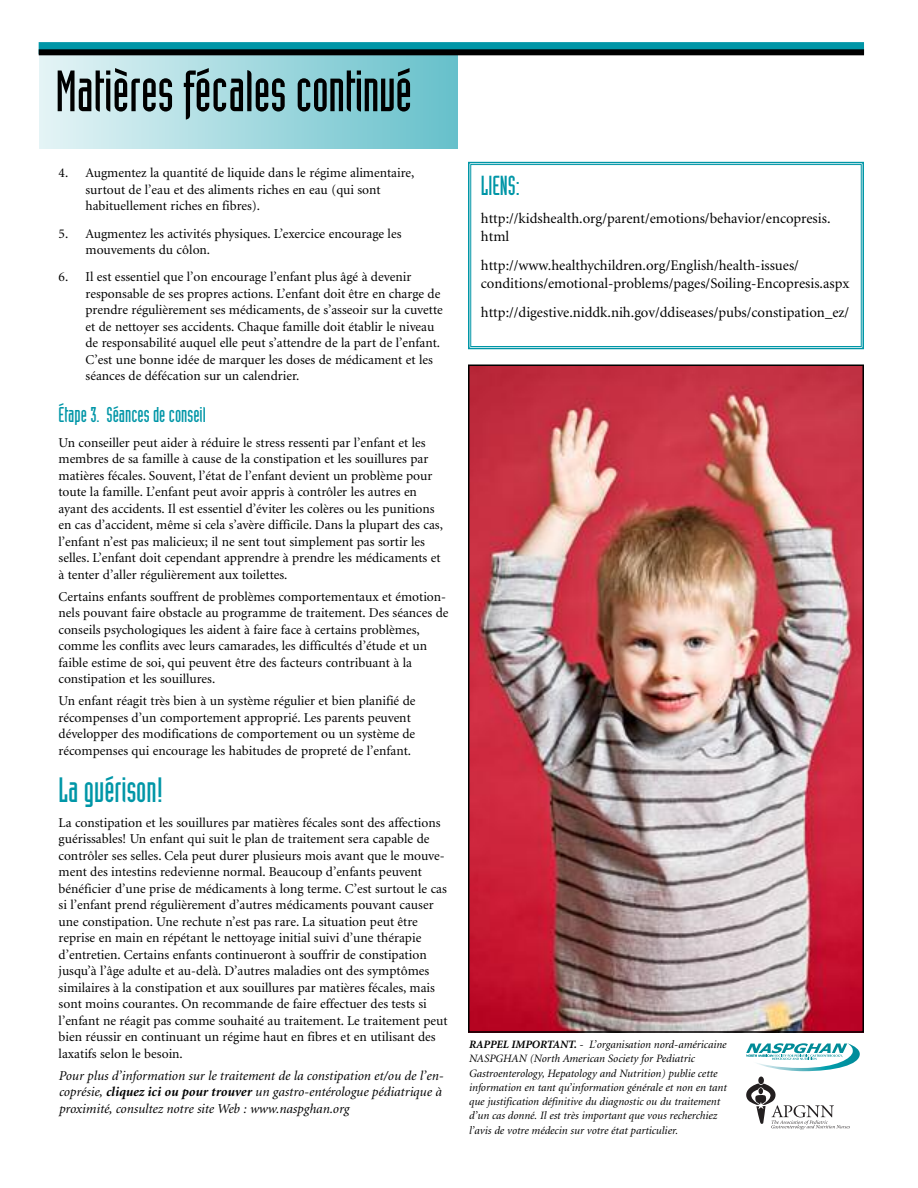
<style>
.page{position:relative;width:918px;height:1188px;background:#fff}
.page>*{position:absolute;margin:0;border:0;box-sizing:border-box;transform-origin:0 0}
.t1{font:57px "Industria Solid";color:#000}
.t2{font:34.5px "Industria Solid";color:#0096a7}
.t3{font:27px "Industria Solid";color:#0096a7}
.t4{font:21px "Industria Solid";color:#0096a7}
.t5{font:14.7px/18px "Minion";color:#000}
.t6{font:13.5px/16.5px "Minion";color:#000}
.t7{font:italic 13.5px/16.5px "Minion";color:#000}
.t8{font:italic 11.25px/14.2px "Minion";color:#000}
.s1{font-weight:700}
</style>
<div class="page">
<div style="left:39px;top:46px;width:418px;height:102px;background:linear-gradient(to right,#e5f4f6,#67c0cb)"></div>
<div style="left:39px;top:42px;width:825px;height:12px;background:#0096a7"></div>
<div style="left:39px;top:49px;width:825px;height:6px;background:#000"></div>
<svg style="left:746px;top:1043px;width:114px;height:28px"></svg>
<div style="left:758px;top:1077px;width:6px;height:7px;background:#231f20;border-radius:50%"></div>
<svg style="left:746px;top:1084px;width:104px;height:45px"></svg>
<div style="left:468px;top:162px;width:396px;height:187px;border:2px solid #0096a7"></div>
<div style="left:471px;top:164px;width:391px;height:183px;border:1px solid #0096a7"></div>
<img style="left:471px;top:367px;width:390px;height:663px">
<div style="left:468px;top:364px;width:396px;height:669px;border:2px solid #000"></div>
<h1 class="t1" style="left:56px;top:71px;width:358px">Matières fécales continué</h1>
<p class="t6" style="left:86px;top:166px;width:330px;text-indent:-27px">4. Augmentez la quantité de liquide dans le régime alimentaire, surtout de l’eau et des aliments riches en eau (qui sont habituellement riches en fibres).</p>
<p class="t6" style="left:86px;top:226px;width:317px;text-indent:-27px">5. Augmentez les activités physiques. L’exercice encourage les mouvements du côlon.</p>
<p class="t6" style="left:86px;top:270px;width:359px;text-indent:-27px">6. Il est essentiel que l’on encourage l’enfant plus âgé à devenir responsable de ses propres actions. L’enfant doit être en charge de prendre régulièrement ses médicaments, de s’asseoir sur la cuvette et de nettoyer ses accidents. Chaque famille doit établir le niveau de responsabilité auquel elle peut s’attendre de la part de l’enfant.<br>C’est une bonne idée de marquer les doses de médicament et les séances de défécation sur un calendrier.</p>
<h3 class="t4" style="left:59px;top:407px;width:149px">Étape 3. Séances de conseil</h3>
<p class="t6" style="left:59px;top:435px;width:386px">Un conseiller peut aider à réduire le stress ressenti par l’enfant et les membres de sa famille à cause de la constipation et les souillures par matières fécales. Souvent, l’état de l’enfant devient un problème pour toute la famille. L’enfant peut avoir appris à contrôler les autres en ayant des accidents. Il est essentiel d’éviter les colères ou les punitions en cas d’accident, même si cela s’avère difficile. Dans la plupart des cas, l’enfant n’est pas malicieux; il ne sent tout simplement pas sortir les selles. L’enfant doit cependant apprendre à prendre les médicaments et à tenter d’aller régulièrement aux toilettes.</p>
<p class="t6" style="left:59px;top:589px;width:391px">Certains enfants souffrent de problèmes comportementaux et émotion&shy;nels pouvant faire obstacle au programme de traitement. Des séances de conseils psychologiques les aident à faire face à certains problèmes, comme les conflits avec leurs camarades, les difficultés d’étude et un faible estime de soi, qui peuvent être des facteurs contribuant à la constipation et les souillures.</p>
<p class="t6" style="left:59px;top:694px;width:358px">Un enfant réagit très bien à un système régulier et bien planifié de récompenses d’un comportement approprié. Les parents peuvent développer des modifications de comportement ou un système de récompenses qui encourage les habitudes de propreté de l’enfant.</p>
<h2 class="t2" style="left:59px;top:777px;width:106px">La guérison!</h2>
<p class="t6" style="left:59px;top:815px;width:391px">La constipation et les souillures par matières fécales sont des affections guérissables! Un enfant qui suit le plan de traitement sera capable de contrôler ses selles. Cela peut durer plusieurs mois avant que le mouve&shy;ment des intestins redevienne normal. Beaucoup d’enfants peuvent bénéficier d’une prise de médicaments à long terme. C’est surtout le cas si l’enfant prend régulièrement d’autres médicaments pouvant causer une constipation. Une rechute n’est pas rare. La situation peut être reprise en main en répétant le nettoyage initial suivi d’une thérapie d’entretien. Certains enfants continueront à souffrir de constipation jusqu’à l’âge adulte et au-delà. D’autres maladies ont des symptômes similaires à la constipation et aux souillures par matières fécales, mais sont moins courantes. On recommande de faire effectuer des tests si l’enfant ne réagit pas comme souhaité au traitement. Le traitement peut bien réussir en continuant un régime haut en fibres et en utilisant des laxatifs selon le besoin.</p>
<p class="t7" style="left:59px;top:1068px;width:386px">Pour plus d’information sur le traitement de la constipation et/ou de l’en&shy;coprésie, <span class="s1">cliquez ici ou pour trouver</span> un gastro-entérologue pédiatrique à proximité, consultez notre site Web : www.naspghan.org</p>
<h3 class="t3" style="left:481px;top:175px;width:40px">LIENS:</h3>
<p class="t5" style="left:481px;top:211px;width:351px">http://kidshealth.org/parent/emotions/behavior/encopresis. html</p>
<p class="t5" style="left:481px;top:257px;width:370px">http://www.healthychildren.org/English/health-issues/ conditions/emotional-problems/pages/Soiling-Encopresis.aspx</p>
<p class="t5" style="left:481px;top:304px;width:370px">http://digestive.niddk.nih.gov/ddiseases/pubs/constipation_ez/</p>
<p class="t8" style="left:469px;top:1038px;width:259px"><span class="s1">RAPPEL IMPORTANT.</span> - L’organisation nord-américaine NASPGHAN (North American Society for Pediatric Gastroenterology, Hepatology and Nutrition) publie cette information en tant qu’information générale et non en tant que justification définitive du diagnostic ou du traitement d’un cas donné. Il est très important que vous recherchiez l’avis de votre médecin sur votre état particulier.</p>
</div>
